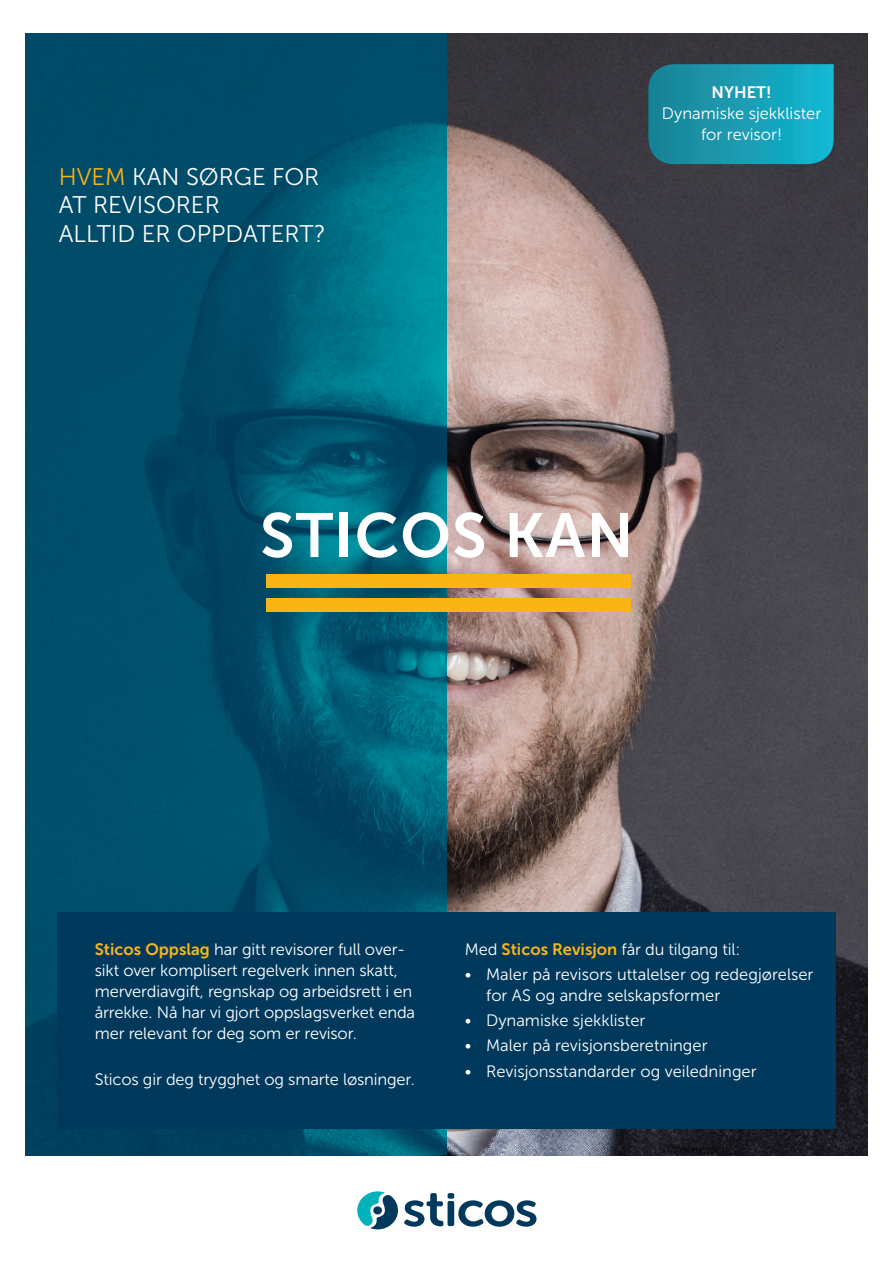
<style>
.page{position:relative;width:893px;height:1263px;background:#fff}
.page>*{position:absolute;margin:0;border:0;box-sizing:border-box;transform-origin:0 0}
.t1{font:62.1px "Museo Sans 700";letter-spacing:.02em;color:#fff}
.t2{font:24px/28.8px "Museo Sans 300";color:#fff}
.t3{font:16.5px/21px "Museo Sans 300";letter-spacing:-.01em;color:#fff}
.t4{font:16.5px "Museo Sans 700";color:#fff}
.s1{color:#fbb416}
.s2{font-family:"Museo Sans 700";color:#fbb416}
</style>
<div class="page">
<img style="left:25px;top:34px;width:843px;height:1121px">
<img style="left:26px;top:34px;width:421px;height:1121px">
<svg style="left:404px;top:1193px;width:132px;height:34px"></svg>
<svg style="left:357px;top:1191px;width:41px;height:38px"></svg>
<div style="left:266px;top:574px;width:364px;height:13px;background:#fbb416"></div>
<div style="left:266px;top:598px;width:364px;height:14px;background:#fbb416"></div>
<svg style="left:648px;top:64px;width:186px;height:100px;background:#189ab0"></svg>
<div style="left:58px;top:913px;width:778px;height:216px;background:#00395c"></div>
<h2 class="t2" style="left:59px;top:162px;width:268px"><span class="s1">HVEM</span> KAN SØRGE FOR<br>AT REVISORER<br>ALLTID ER OPPDATERT?</h2>
<p class="t4" style="left:712px;top:83px;width:61px">NYHET!</p>
<p class="t3" style="left:662px;top:103px;width:161px;text-align:center">Dynamiske sjekklister for revisor!</p>
<h1 class="t1" style="left:260px;top:501px;width:375px">STICOS KAN</h1>
<p class="t3" style="left:95px;top:938px;width:322px"><span class="s2">Sticos Oppslag</span> har gitt revisorer full over&shy;sikt over komplisert regelverk innen skatt, merverdiavgift, regnskap og arbeidsrett i en årrekke. Nå har vi gjort oppslagsverket enda mer relevant for deg som er revisor.</p>
<p class="t3" style="left:95px;top:1069px;width:321px">Sticos gir deg trygghet og smarte løsninger.</p>
<p class="t3" style="left:465px;top:938px;width:277px">Med <span class="s2">Sticos Revisjon</span> får du tilgang til:</p>
<p class="t3" style="left:486px;top:964px;width:329px;text-indent:-21px">• Maler på revisors uttalelser og redegjørelser for AS og andre selskapsformer</p>
<p class="t3" style="left:465px;top:1010px;width:182px">• Dynamiske sjekklister</p>
<p class="t3" style="left:465px;top:1035px;width:244px">• Maler på revisjonsberetninger</p>
<p class="t3" style="left:465px;top:1060px;width:293px">• Revisjonsstandarder og veiledninger</p>
</div>
